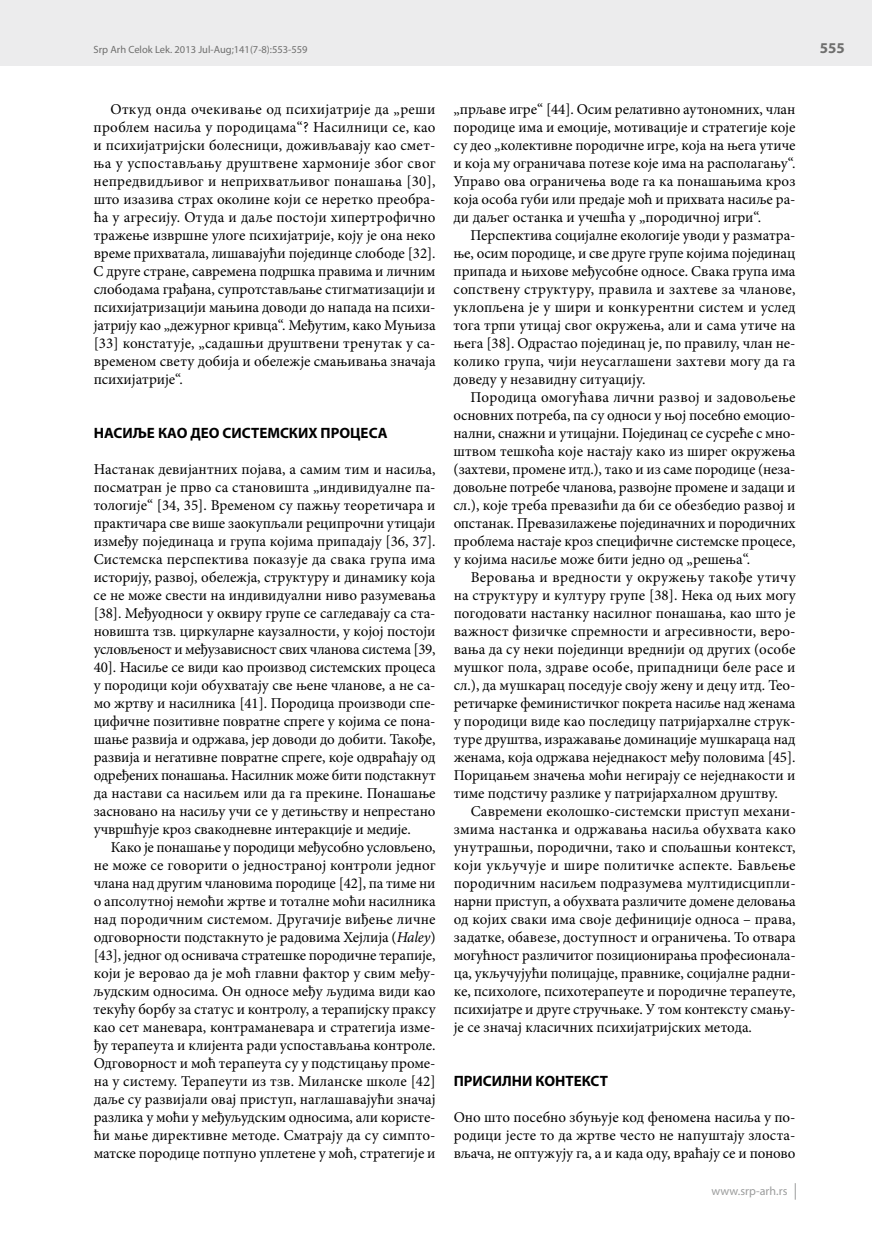
<style>
.page{position:relative;width:872px;height:1234px;background:#fff}
.page>*{position:absolute;margin:0;border:0;box-sizing:border-box;transform-origin:0 0}
.t1{font:15px/18px "Minion Pro";color:#000;text-align:justify}
.t2{font:700 15px "Myriad Pro";color:#000}
.t3{font:700 15px "Myriad Pro";color:#6f6f6e}
.t4{font:12px "Myriad Pro";letter-spacing:.005em;color:#9c9d9d}
.t5{font:10.5px "Myriad Pro";color:#6f6f6e}
.s1{font-style:italic}
</style>
<div class="page">
<div style="left:0;top:0;width:872px;height:66px;background:#ececed"></div>
<svg style="left:795px;top:1183px;width:1px;height:16px"></svg>
<p class="t5" style="left:94px;top:44px;width:216px">Srp Arh Celok Lek. 2013 Jul-Aug;141(7-8):553-559</p>
<p class="t3" style="left:820px;top:40px;width:26px">555</p>
<p class="t1" style="left:94px;top:100px;width:343px;text-indent:17px">Откуд онда очекивање од психијатрије да „реши проблем насиља у породицама“? Насилници се, као и психијатријски болесници, доживљавају као смет&shy;ња у успостављању друштвене хармоније због свог непредвидљивог и неприхватљивог понашања [30], што изазива страх околине који се неретко преобра&shy;ћа у агресију. Отуда и даље постоји хипертрофично тражење извршне улоге психијатрије, коју је она неко време прихватала, лишавајући појединце слободе [32].<br>С друге стране, савремена подршка правима и личним слободама грађана, супротстављање стигматизацији и психијатризацији мањина доводи до напада на психи&shy;јатрију као „дежурног кривца“. Међутим, како Муњиза [33] констатује, „садашњи друштвени тренутак у са&shy;временом свету добија и обележје смањивања значаја психијатрије“.</p>
<p class="t2" style="left:94px;top:424px;width:295px">НАСИЉЕ КАО ДЕО СИСТЕМСКИХ ПРОЦЕСА</p>
<p class="t1" style="left:94px;top:460px;width:343px">Настанак девијантних појава, а самим тим и насиља, посматран је прво са становишта „индивидуалне па&shy;тологије“ [34, 35]. Временом су пажњу теоретичара и практичара све више заокупљали реципрочни утицаји између појединаца и група којима припадају [36, 37].<br>Системска перспектива показује да свака група има историју, развој, обележја, структуру и динамику која се не може свести на индивидуални ниво разумевања [38]. Међуодноси у оквиру групе се сагледавају са ста&shy;новишта тзв. циркуларне каузалности, у којој постоји условљеност и међузависност свих чланова система [39, 40]. Насиље се види као производ системских процеса у породици који обухватају све њене чланове, а не са&shy;мо жртву и насилника [41]. Породица производи спе&shy;цифичне позитивне повратне спреге у којима се пона&shy;шање развија и одржава, јер доводи до добити. Такође, развија и негативне повратне спреге, које одвраћају од одређених понашања. Насилник може бити подстакнут да настави са насиљем или да га прекине. Понашање засновано на насиљу учи се у детињству и непрестано учвршћује кроз свакодневне интеракције и медије.</p>
<p class="t1" style="left:94px;top:838px;width:343px;text-indent:17px">Како је понашање у породици међусобно условљено, не може се говорити о једностраној контроли једног члана над другим члановима породице [42], па тиме ни о апсолутној немоћи жртве и тоталне моћи насилника над породичним системом. Другачије виђење личне одговорности подстакнуто је радовима Хејлија (<span class="s1">Haley</span>) [43], једног од оснивача стратешке породичне терапије, који је веровао да је моћ главни фактор у свим међу&shy;људским односима. Он односе међу људима види као текућу борбу за статус и контролу, а терапијску праксу као сет маневара, контраманевара и стратегија изме&shy;ђу терапеута и клијента ради успостављања контроле.<br>Одговорност и моћ терапеута су у подстицању проме&shy;на у систему. Терапеути из тзв. Миланске школе [42] даље су развијали овај приступ, наглашавајући значај разлика у моћи у међуљудским односима, али користе&shy;ћи мање директивне методе. Сматрају да су симпто&shy;матске породице потпуно уплетене у моћ, стратегије и</p>
<p class="t1" style="left:453px;top:100px;width:343px">„прљаве игре“ [44]. Осим релативно аутономних, члан породице има и емоције, мотивације и стратегије које су део „колективне породичне игре, која на њега утиче и која му ограничава потезе које има на располагању“.<br>Управо ова ограничења воде га ка понашањима кроз која особа губи или предаје моћ и прихвата насиље ра&shy;ди даљег останка и учешћа у „породичној игри“.</p>
<p class="t1" style="left:453px;top:226px;width:343px;text-indent:17px">Перспектива социјалне екологије уводи у разматра&shy;ње, осим породице, и све друге групе којима појединац припада и њихове међусобне односе. Свака група има сопствену структуру, правила и захтеве за чланове, уклопљена је у шири и конкурентни систем и услед тога трпи утицај свог окружења, али и сама утиче на њега [38]. Одрастао појединац је, по правилу, члан не&shy;колико група, чији неусаглашени захтеви могу да га доведу у незавидну ситуацију.</p>
<p class="t1" style="left:453px;top:388px;width:343px;text-indent:17px">Породица омогућава лични развој и задовољење основних потреба, па су односи у њој посебно емоцио&shy;нални, снажни и утицајни. Појединац се сусреће с мно&shy;штвом тешкоћа које настају како из ширег окружења (захтеви, промене итд.), тако и из саме породице (неза&shy;довољне потребе чланова, развојне промене и задаци и сл.), које треба превазићи да би се обезбедио развој и опстанак. Превазилажење појединачних и породичних проблема настаје кроз специфичне системске процесе, у којима насиље може бити једно од „решења“.</p>
<p class="t1" style="left:453px;top:568px;width:343px;text-indent:17px">Веровања и вредности у окружењу такође утичу на структуру и културу групе [38]. Нека од њих могу погодовати настанку насилног понашања, као што је важност физичке спремности и агресивности, веро&shy;вања да су неки појединци вреднији од других (особе мушког пола, здраве особе, припадници беле расе и сл.), да мушкарац поседује своју жену и децу итд. Тео&shy;ретичарке феминистичког покрета насиље над женама у породици виде као последицу патријархалне струк&shy;туре друштва, изражавање доминације мушкараца над женама, која одржава неједнакост међу половима [45].<br>Порицањем значења моћи негирају се неједнакости и тиме подстичу разлике у патријархалном друштву.</p>
<p class="t1" style="left:454px;top:802px;width:343px;text-indent:17px">Савремени еколошко-системски приступ механи&shy;змима настанка и одржавања насиља обухвата како унутрашњи, породични, тако и спољашњи контекст, који укључује и шире политичке аспекте. Бављење породичним насиљем подразумева мултидисципли&shy;нарни приступ, а обухвата различите домене деловања од којих сваки има своје дефиниције односа – права, задатке, обавезе, доступност и ограничења. То отвара могућност различитог позиционирања професионала&shy;ца, укључујући полицајце, правнике, социјалне радни&shy;ке, психологе, психотерапеуте и породичне терапеуте, психијатре и друге стручњаке. У том контексту смању&shy;је се значај класичних психијатријских метода.</p>
<p class="t2" style="left:454px;top:1072px;width:156px">ПРИСИЛНИ КОНТЕКСТ</p>
<p class="t1" style="left:454px;top:1108px;width:343px">Оно што посебно збуњује код феномена насиља у по&shy;родици јесте то да жртве често не напуштају злоста&shy;вљача, не оптужују га, а и када оду, враћају се и поново</p>
<p class="t4" style="left:711px;top:1184px;width:77px">www.srp-arh.rs</p>
</div>
